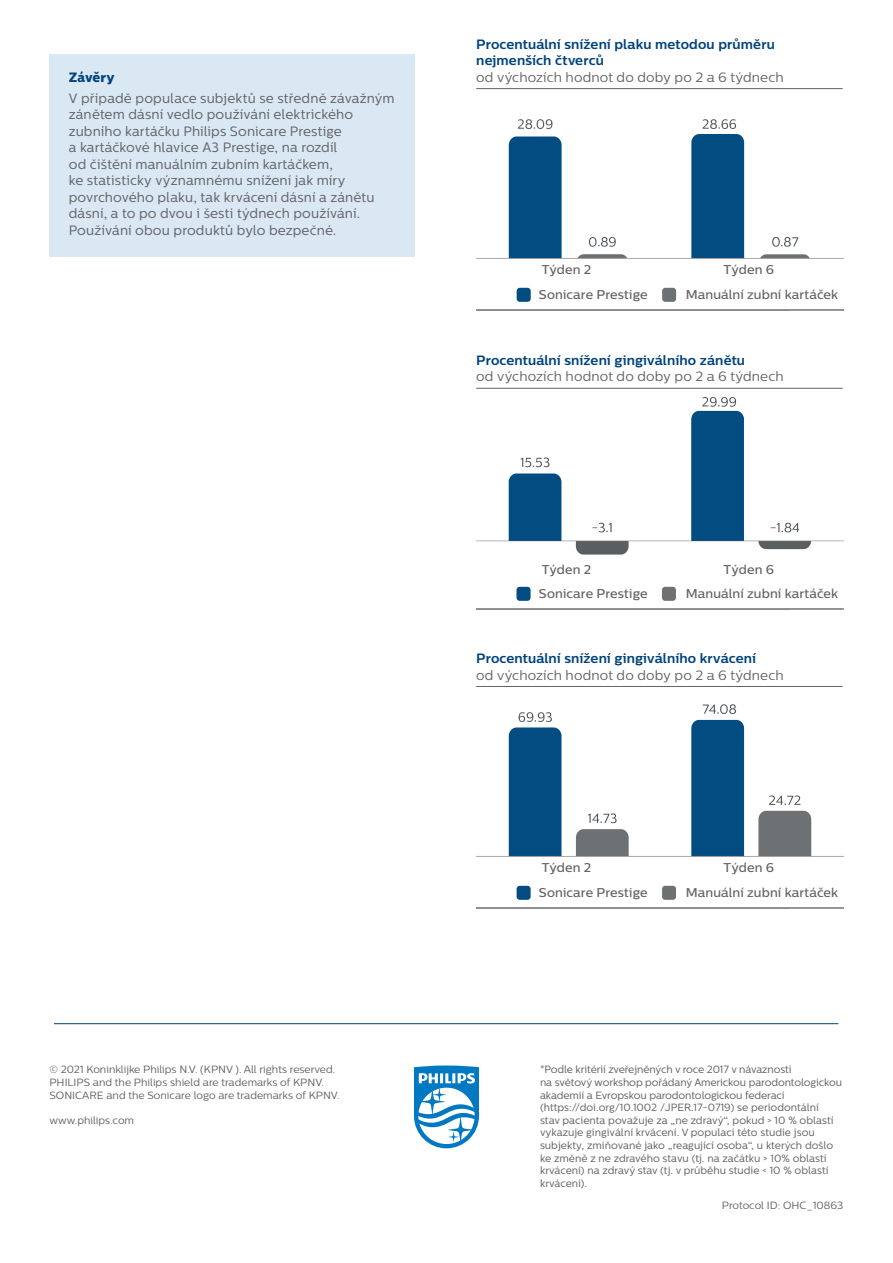
<style>
.page{position:relative;width:893px;height:1263px;background:#fff}
.page>*{position:absolute;margin:0;border:0;box-sizing:border-box;transform-origin:0 0}
.t1{font:13.5px/16.5px "Centrale Sans";letter-spacing:.01em;color:#636366}
.t2{font:700 13.5px/16.5px "Centrale Sans";letter-spacing:.005em;color:#01437c}
.t3{font:13.5px "Centrale Sans";letter-spacing:.01em;color:#636366}
.t4{font:800 13.5px "Centrale Sans";letter-spacing:.015em;color:#01437c}
.t5{font:500 12.75px "Centrale Sans";letter-spacing:.01em;color:#636366}
.t6{font:10.5px/12.6px "Centrale Sans";color:#636366}
.t7{font:10.5px/12.6px "Centrale Sans";color:#636366}
</style>
<div class="page">
<hr style="left:54px;top:1023px;width:784px;height:1px;background:#01437c">
<img style="left:477px;top:704px;width:366px;height:205px">
<img style="left:477px;top:119px;width:366px;height:192px">
<img style="left:477px;top:397px;width:366px;height:213px">
<div style="left:50px;top:54px;width:365px;height:202px;background:#dae8f4"></div>
<svg style="left:414px;top:1065px;width:65px;height:83px"></svg>
<hr style="left:476px;top:88px;width:367px;height:1px;background:#636366">
<hr style="left:476px;top:388px;width:367px;height:1px;background:#636366">
<hr style="left:476px;top:686px;width:367px;height:1px;background:#636366">
<div style="left:536px;top:285px;width:120px;height:21px;background:#fff"></div>
<div style="left:536px;top:582px;width:120px;height:21px;background:#fff"></div>
<div style="left:536px;top:880px;width:120px;height:21px;background:#fff"></div>
<div style="left:680px;top:285px;width:163px;height:21px;background:#fff"></div>
<div style="left:680px;top:582px;width:163px;height:21px;background:#fff"></div>
<div style="left:680px;top:880px;width:163px;height:21px;background:#fff"></div>
<div style="left:477px;top:263px;width:366px;height:22px;background:#fff"></div>
<div style="left:477px;top:561px;width:366px;height:21px;background:#fff"></div>
<div style="left:477px;top:859px;width:366px;height:21px;background:#fff"></div>
<p class="t4" style="left:69px;top:68px;width:47px">Závěry</p>
<p class="t1" style="left:69px;top:90px;width:327px">V případě populace subjektů se středně závažným zánětem dásní vedlo používání elektrického zubního kartáčku Philips Sonicare Prestige<br>a kartáčkové hlavice A3 Prestige, na rozdíl<br>od čištění manuálním zubním kartáčkem,<br>ke statisticky významnému snížení jak míry povrchového plaku, tak krvácení dásní a zánětu dásní, a to po dvou i šesti týdnech používání.<br>Používání obou produktů bylo bezpečné.</p>
<p class="t7" style="left:50px;top:1063px;width:291px">© 2021 Koninklijke Philips N.V. (KPNV ). All rights reserved.<br>PHILIPS and the Philips shield are trademarks of KPNV.<br>SONICARE and the Sonicare logo are trademarks of KPNV.</p>
<p class="t7" style="left:50px;top:1113px;width:86px">www.philips.com</p>
<p class="t2" style="left:476px;top:35px;width:300px">Procentuální snížení plaku metodou průměru nejmenších čtverců</p>
<p class="t3" style="left:476px;top:69px;width:309px">od výchozích hodnot do doby po 2 a 6 týdnech</p>
<p class="t5" style="left:542px;top:262px;width:51px">Týden 2</p>
<p class="t5" style="left:539px;top:287px;width:110px">Sonicare Prestige</p>
<p class="t5" style="left:724px;top:262px;width:52px">Týden 6</p>
<p class="t5" style="left:686px;top:287px;width:154px">Manuální zubní kartáček</p>
<p class="t2" style="left:476px;top:351px;width:270px">Procentuální snížení gingiválního zánětu</p>
<p class="t3" style="left:476px;top:369px;width:309px">od výchozích hodnot do doby po 2 a 6 týdnech</p>
<p class="t5" style="left:542px;top:562px;width:51px">Týden 2</p>
<p class="t5" style="left:539px;top:586px;width:110px">Sonicare Prestige</p>
<p class="t5" style="left:724px;top:562px;width:52px">Týden 6</p>
<p class="t5" style="left:686px;top:586px;width:154px">Manuální zubní kartáček</p>
<p class="t2" style="left:476px;top:650px;width:281px">Procentuální snížení gingiválního krvácení</p>
<p class="t3" style="left:476px;top:667px;width:309px">od výchozích hodnot do doby po 2 a 6 týdnech</p>
<p class="t5" style="left:542px;top:860px;width:51px">Týden 2</p>
<p class="t5" style="left:539px;top:885px;width:110px">Sonicare Prestige</p>
<p class="t5" style="left:724px;top:860px;width:52px">Týden 6</p>
<p class="t5" style="left:686px;top:885px;width:154px">Manuální zubní kartáček</p>
<p class="t6" style="left:540px;top:1063px;width:303px">*Podle kritérií zveřejněných v roce 2017 v návaznosti<br>na světový workshop pořádaný Americkou parodontologickou akademií a Evropskou parodontologickou federací (https://doi.org/10.1002 /JPER.17-0719) se periodontální<br>stav pacienta považuje za „ne zdravý“, pokud &gt; 10 % oblastí vykazuje gingivální krvácení. V populaci této studie jsou subjekty, zmiňované jako „reagující osoba“, u kterých došlo ke změně z ne zdravého stavu (tj. na začátku &gt; 10% oblastí krvácení) na zdravý stav (tj. v průběhu studie &lt; 10 % oblastí krvácení).</p>
<p class="t7" style="left:722px;top:1199px;width:123px">Protocol ID: OHC_10863</p>
</div>
